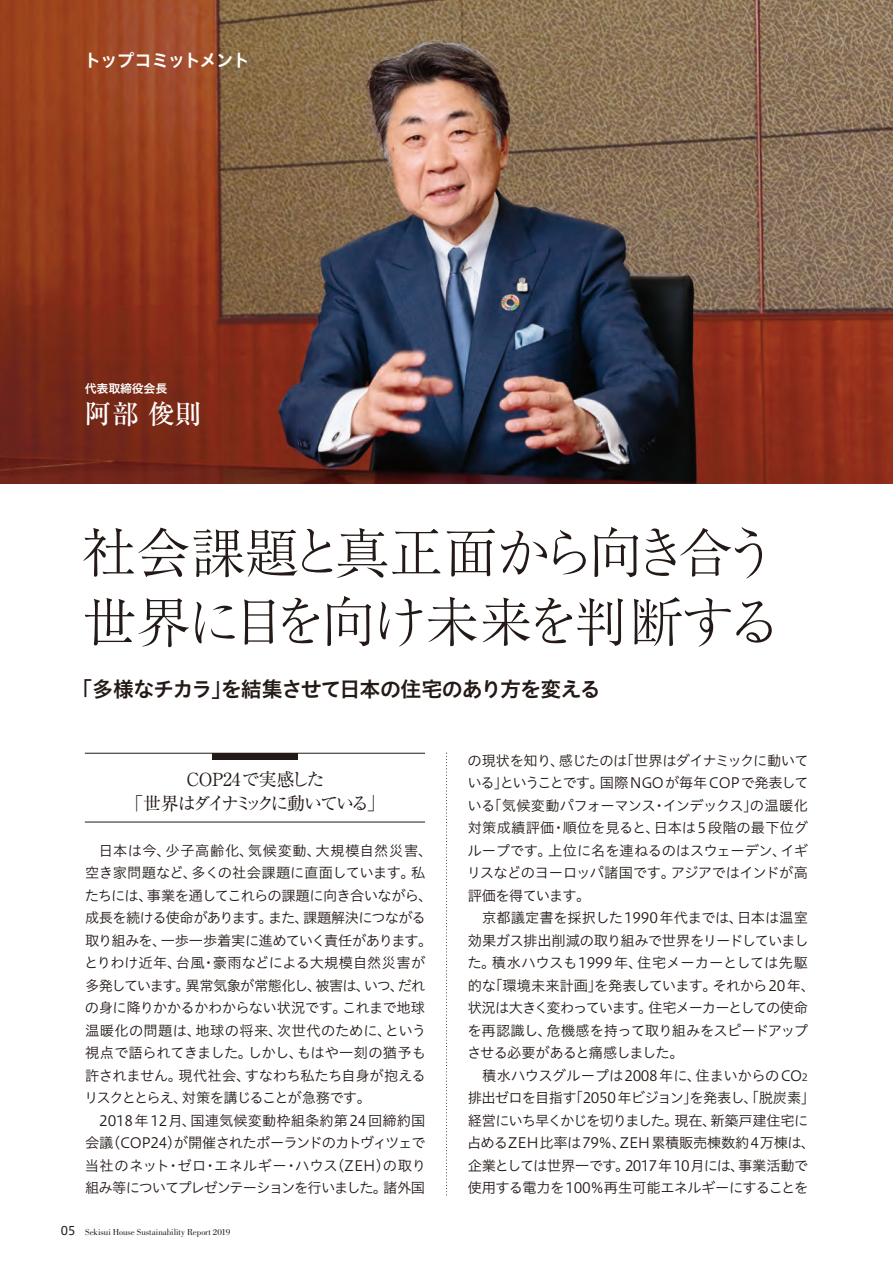
<style>
.page{position:relative;width:893px;height:1263px;background:#fff}
.page>*{position:absolute;margin:0;border:0;box-sizing:border-box;transform-origin:0 0}
.t1{font:300 54px/69px "Ryumin Pro";letter-spacing:-.085em;color:#231916}
.t2{font:500 27px "Ryumin Pro";color:#fff}
.t3{font:21px "Hiragino UD Sans Std W6";letter-spacing:-.045em;color:#231916}
.t4{font:18px/24px "Ryumin Pro";letter-spacing:-.115em;color:#231916;text-align:center}
.t5{font:18px "Hiragino UD Sans Std W6";letter-spacing:-.09em;color:#fff}
.t6{font:14.25px/22.5px "Hiragino UD Sans Std W3";letter-spacing:-.03em;color:#231916}
.t7{font:12px "Hiragino UD Sans Std W6";letter-spacing:-.02em;color:#fff}
.t8{font:9px "Bodoni Std";letter-spacing:-.005em;color:#231916}
.s1{font-family:"Hiragino UD Sans Std W4";font-size:12px}
.s2{font-size:10.05px}
</style>
<div class="page">
<img style="left:0;top:0;width:893px;height:483px">
<svg style="left:446px;top:753px;width:1px;height:442px"></svg>
<hr style="left:85px;top:753px;width:340px;height:1px;background:#231916">
<hr style="left:85px;top:822px;width:340px;height:1px;background:#231916">
<div style="left:212px;top:753px;width:85px;height:7px;background:#231916"></div>
<p class="t5" style="left:83px;top:47px;width:168px">トップコミットメント</p>
<p class="t7" style="left:85px;top:379px;width:84px">代表取締役会長</p>
<h2 class="t2" style="left:85px;top:393px;width:118px">阿部 俊則</h2>
<h1 class="t1" style="left:83px;top:514px;width:701px">社会課題と真正面から向き合う世界に目を向け未来を判断する</h1>
<h3 class="t3" style="left:72px;top:672px;width:531px">「多様なチカラ」を結集させて日本の住宅のあり方を変える</h3>
<p class="t4" style="left:126px;top:766px;width:261px">COP24で実感した<br>「世界はダイナミックに動いている」</p>
<p class="t6" style="left:84px;top:838px;width:350px;text-indent:15px">日本は今、少子高齢化、気候変動、大規模自然災害、空き家問題など、多くの社会課題に直面しています。私たちには、事業を通してこれらの課題に向き合いながら、成長を続ける使命があります。また、課題解決につながる取り組みを、一歩一歩着実に進めていく責任があります。とりわけ近年、台風・豪雨などによる大規模自然災害が多発しています。異常気象が常態化し、被害は、いつ、だれの身に降りかかるかわからない状況です。これまで地球温暖化の問題は、地球の将来、次世代のために、という視点で語られてきました。しかし、もはや一刻の猶予も許されません。現代社会、すなわち私たち自身が抱えるリスクととらえ、対策を講じることが急務です。</p>
<p class="t6" style="left:85px;top:1108px;width:343px;text-align:justify;text-indent:15px">2018年12月、国連気候変動枠組条約第24回締約国会議（COP24）が開催されたポーランドのカトヴィツェで当社のネット・ゼロ・エネルギー・ハウス（ZEH）の取り組み等についてプレゼンテーションを行いました。諸外国</p>
<p class="t8" style="left:61px;top:1227px;width:171px"><span class="s1">05</span> Sekisui House Sustainability Report 2019</p>
<p class="t6" style="left:467px;top:748px;width:343px;text-align:justify">の現状を知り、感じたのは「世界はダイナミックに動いている」ということです。国際NGOが毎年COPで発表している「気候変動パフォーマンス・インデックス」の温暖化対策成績評価・順位を見ると、日本は5段階の最下位グループです。上位に名を連ねるのはスウェーデン、イギリスなどのヨーロッパ諸国です。アジアではインドが高評価を得ています。</p>
<p class="t6" style="left:467px;top:906px;width:349px;text-indent:15px">京都議定書を採択した1990年代までは、日本は温室効果ガス排出削減の取り組みで世界をリードしていました。積水ハウスも1999年、住宅メーカーとしては先駆的な「環境未来計画」を発表しています。それから20年、状況は大きく変わっています。住宅メーカーとしての使命を再認識し、危機感を持って取り組みをスピードアップさせる必要があると痛感しました。</p>
<p class="t6" style="left:467px;top:1063px;width:349px;text-align:center">積水ハウスグループは2008年に、住まいからのCO<span class="s2">2<br></span>排出ゼロを目指す「2050年ビジョン」を発表し、「脱炭素」経営にいち早くかじを切りました。現在、新築戸建住宅に占めるZEH比率は79％、ZEH累積販売棟数約4万棟は、企業としては世界一です。2017年10月には、事業活動で使用する電力を100％再生可能エネルギーにすることを</p>
</div>
